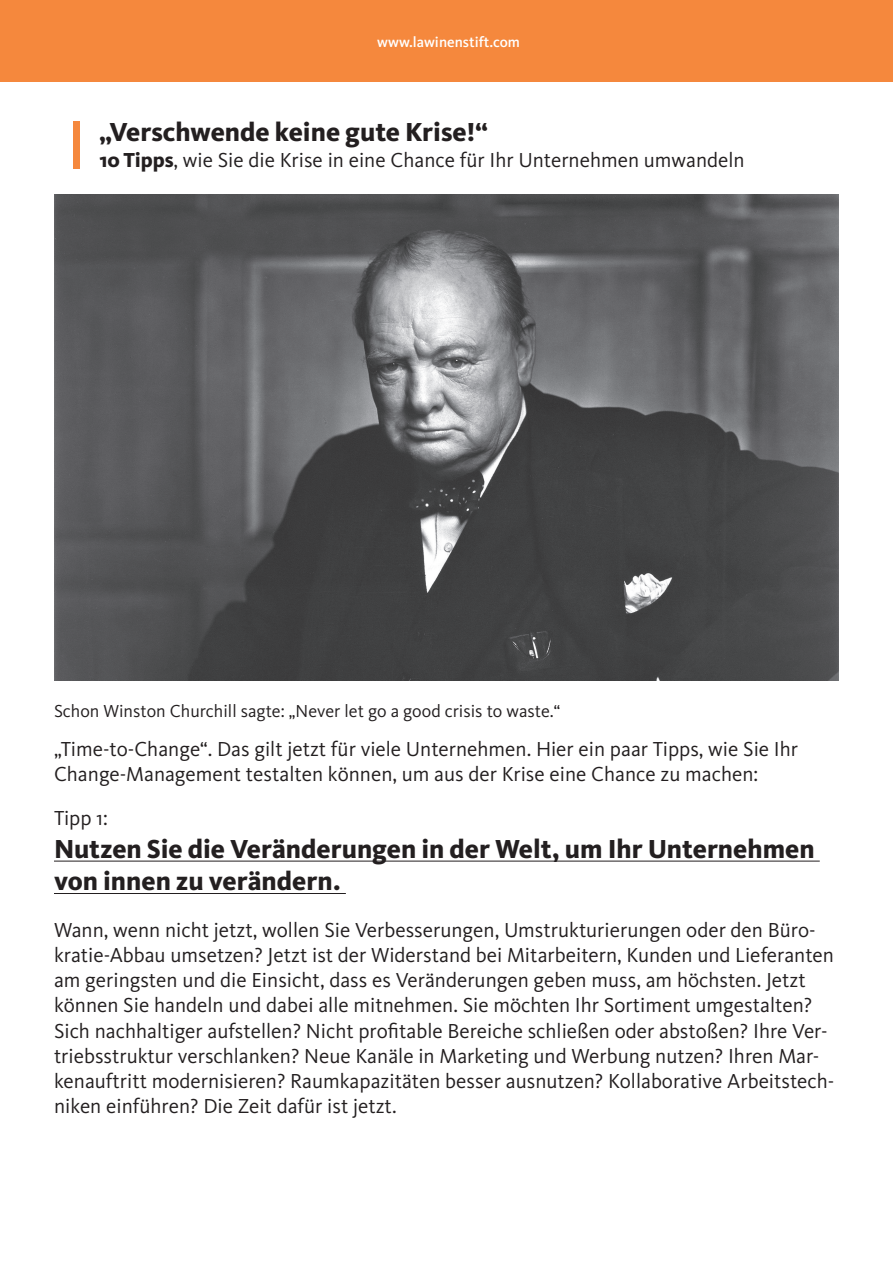
<style>
.page{position:relative;width:893px;height:1263px;background:#fff}
.page>*{position:absolute;margin:0;border:0;box-sizing:border-box;transform-origin:0 0}
.t1{font:800 27px/32.4px "Kievit";color:#231f20}
.t2{font:21px/25.2px "Kievit";color:#231f20}
.t3{font:18px "Kievit";color:#231f20}
.T2{font:500 15px "Kievit";color:#fff}
.s1{font-weight:800}
</style>
<div class="page">
<div style="left:0;top:0;width:893px;height:81px;background:#f5883d"></div>
<img style="left:54px;top:195px;width:785px;height:486px">
<div style="left:73px;top:121px;width:7px;height:48px;background:#f5883d"></div>
<hr style="left:54px;top:861px;width:766px;height:1px;background:#231f20">
<hr style="left:54px;top:893px;width:292px;height:1px;background:#231f20">
<p class="T2" style="left:377px;top:33px;width:144px">www.lawinenstift.com</p>
<p class="t1" style="left:99px;top:116px;width:390px">„Verschwende keine gute Krise!“</p>
<p class="t2" style="left:99px;top:147px;width:647px"><span class="s1">10 Tipps</span>, wie Sie die Krise in eine Chance für Ihr Unternehmen umwandeln</p>
<p class="t3" style="left:54px;top:701px;width:508px">Schon Winston Churchill sagte: „Never let go a good crisis to waste.“</p>
<p class="t2" style="left:54px;top:736px;width:746px">„Time-to-Change“. Das gilt jetzt für viele Unternehmen. Hier ein paar Tipps, wie Sie Ihr<br>Change-Management testalten können, um aus der Krise eine Chance zu machen:</p>
<p class="t2" style="left:54px;top:806px;width:55px">Tipp 1:</p>
<p class="t1" style="left:54px;top:832px;width:762px">Nutzen Sie die Veränderungen in der Welt, um Ihr Unternehmen von innen zu verändern.</p>
<p class="t2" style="left:54px;top:917px;width:782px">Wann, wenn nicht jetzt, wollen Sie Verbesserungen, Umstrukturierungen oder den Büro&shy;kratie-Abbau umsetzen? Jetzt ist der Widerstand bei Mitarbeitern, Kunden und Lieferanten am geringsten und die Einsicht, dass es Veränderungen geben muss, am höchsten. Jetzt können Sie handeln und dabei alle mitnehmen. Sie möchten Ihr Sortiment umgestalten?<br>Sich nachhaltiger aufstellen? Nicht profitable Bereiche schließen oder abstoßen? Ihre Ver&shy;triebsstruktur verschlanken? Neue Kanäle in Marketing und Werbung nutzen? Ihren Mar&shy;kenauftritt modernisieren? Raumkapazitäten besser ausnutzen? Kollaborative Arbeitstech&shy;niken einführen? Die Zeit dafür ist jetzt.</p>
</div>
